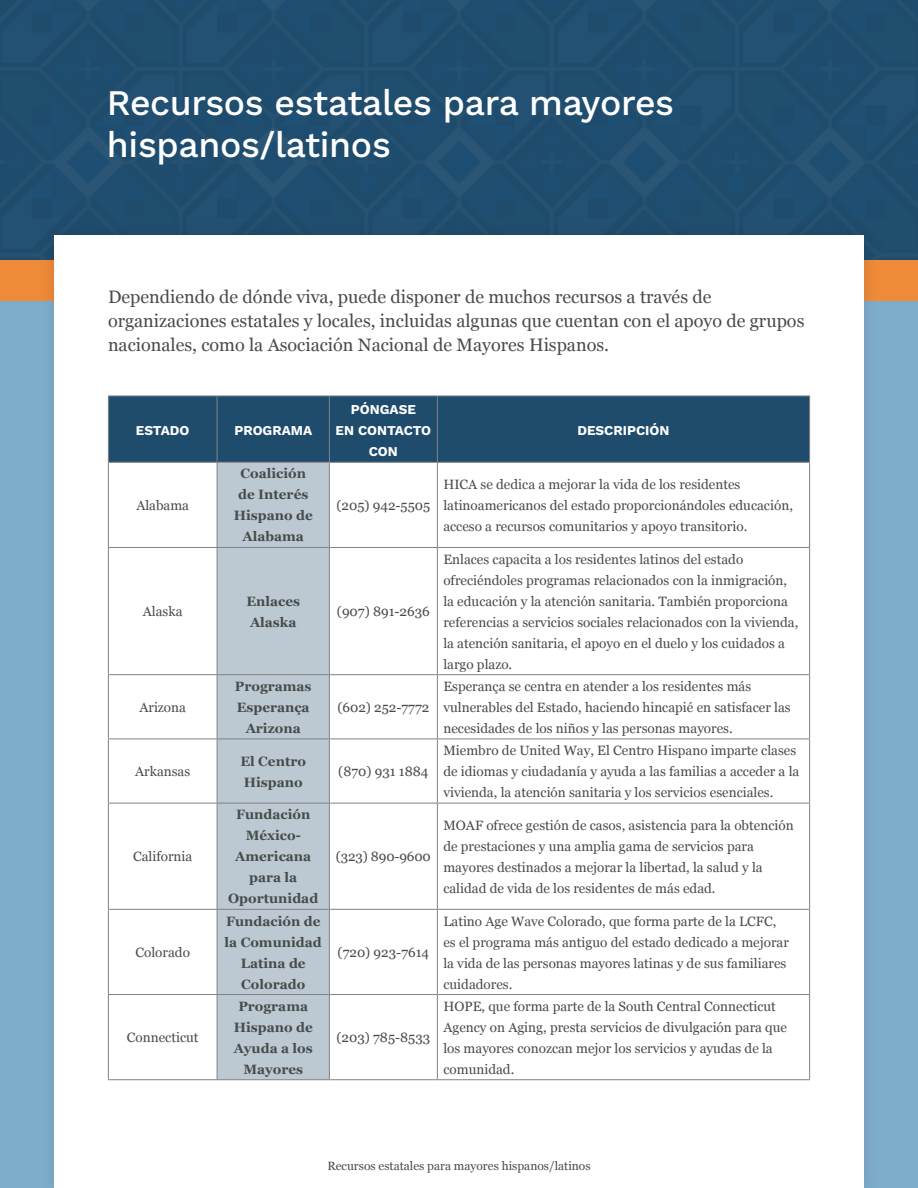
<style>
.page{position:relative;width:918px;height:1188px;background:#7eadcc}
.page>*{position:absolute;margin:0;border:0;box-sizing:border-box;transform-origin:0 0}
.t1{font:36px/42px "Work Sans";letter-spacing:-.01em;color:#fff}
.t2{font:18px/24px "Georgia";color:#474b49}
.t3{font:13.5px/21px "Georgia";color:#474b49}
.t4{font:700 13.5px/21px "Georgia";color:#474b49;text-align:center}
.t5{font:13.5px/21px "Work Sans";color:#fff;text-align:center}
.t6{font:12px "Georgia";color:#474b49}
</style>
<div class="page">
<div style="left:0;top:0;width:918px;height:280px;background:#1f4c6d"></div>
<div style="left:0;top:260px;width:918px;height:41px;background:#ef8a39"></div>
<div style="left:39px;top:220px;width:841px;height:968px;background:#231f20;opacity:.15"></div>
<div style="left:54px;top:235px;width:810px;height:953px;background:#fff"></div>
<div style="left:109px;top:397px;width:700px;height:65px;background:#1f4c6d"></div>
<div style="left:218px;top:463px;width:111px;height:616px;background:#bcc9d3"></div>
<hr style="left:108px;top:396px;width:109px;height:1px;background:#808284">
<hr style="left:108px;top:396px;width:1px;height:66px;background:#808284">
<hr style="left:217px;top:396px;width:112px;height:1px;background:#808284">
<hr style="left:217px;top:396px;width:1px;height:66px;background:#808284">
<hr style="left:329px;top:396px;width:108px;height:1px;background:#808284">
<hr style="left:329px;top:396px;width:1px;height:66px;background:#808284">
<hr style="left:437px;top:396px;width:373px;height:1px;background:#808284">
<hr style="left:437px;top:396px;width:1px;height:66px;background:#808284">
<hr style="left:809px;top:396px;width:1px;height:66px;background:#808284">
<hr style="left:108px;top:462px;width:109px;height:1px;background:#808284">
<hr style="left:108px;top:463px;width:1px;height:84px;background:#808284">
<hr style="left:217px;top:462px;width:112px;height:1px;background:#808284">
<hr style="left:217px;top:463px;width:1px;height:84px;background:#808284">
<hr style="left:329px;top:462px;width:108px;height:1px;background:#808284">
<hr style="left:329px;top:463px;width:1px;height:84px;background:#808284">
<hr style="left:437px;top:462px;width:373px;height:1px;background:#808284">
<hr style="left:437px;top:463px;width:1px;height:84px;background:#808284">
<hr style="left:809px;top:463px;width:1px;height:84px;background:#808284">
<hr style="left:108px;top:547px;width:109px;height:1px;background:#808284">
<hr style="left:108px;top:548px;width:1px;height:126px;background:#808284">
<hr style="left:217px;top:547px;width:112px;height:1px;background:#808284">
<hr style="left:217px;top:548px;width:1px;height:126px;background:#808284">
<hr style="left:329px;top:547px;width:108px;height:1px;background:#808284">
<hr style="left:329px;top:548px;width:1px;height:126px;background:#808284">
<hr style="left:437px;top:547px;width:373px;height:1px;background:#808284">
<hr style="left:437px;top:548px;width:1px;height:126px;background:#808284">
<hr style="left:809px;top:548px;width:1px;height:126px;background:#808284">
<hr style="left:108px;top:674px;width:109px;height:1px;background:#808284">
<hr style="left:108px;top:675px;width:1px;height:64px;background:#808284">
<hr style="left:217px;top:674px;width:112px;height:1px;background:#808284">
<hr style="left:217px;top:675px;width:1px;height:64px;background:#808284">
<hr style="left:329px;top:674px;width:108px;height:1px;background:#808284">
<hr style="left:329px;top:675px;width:1px;height:64px;background:#808284">
<hr style="left:437px;top:674px;width:373px;height:1px;background:#808284">
<hr style="left:437px;top:675px;width:1px;height:64px;background:#808284">
<hr style="left:809px;top:675px;width:1px;height:64px;background:#808284">
<hr style="left:108px;top:739px;width:109px;height:1px;background:#808284">
<hr style="left:108px;top:739px;width:1px;height:64px;background:#808284">
<hr style="left:217px;top:739px;width:112px;height:1px;background:#808284">
<hr style="left:217px;top:739px;width:1px;height:64px;background:#808284">
<hr style="left:329px;top:739px;width:108px;height:1px;background:#808284">
<hr style="left:329px;top:739px;width:1px;height:64px;background:#808284">
<hr style="left:437px;top:739px;width:373px;height:1px;background:#808284">
<hr style="left:437px;top:739px;width:1px;height:64px;background:#808284">
<hr style="left:809px;top:739px;width:1px;height:64px;background:#808284">
<hr style="left:108px;top:803px;width:109px;height:1px;background:#808284">
<hr style="left:108px;top:803px;width:1px;height:106px;background:#808284">
<hr style="left:217px;top:803px;width:112px;height:1px;background:#808284">
<hr style="left:217px;top:803px;width:1px;height:106px;background:#808284">
<hr style="left:329px;top:803px;width:108px;height:1px;background:#808284">
<hr style="left:329px;top:803px;width:1px;height:106px;background:#808284">
<hr style="left:437px;top:803px;width:373px;height:1px;background:#808284">
<hr style="left:437px;top:803px;width:1px;height:106px;background:#808284">
<hr style="left:809px;top:803px;width:1px;height:106px;background:#808284">
<hr style="left:108px;top:909px;width:109px;height:1px;background:#808284">
<hr style="left:108px;top:910px;width:1px;height:84px;background:#808284">
<hr style="left:217px;top:909px;width:112px;height:1px;background:#808284">
<hr style="left:217px;top:910px;width:1px;height:84px;background:#808284">
<hr style="left:329px;top:909px;width:108px;height:1px;background:#808284">
<hr style="left:329px;top:910px;width:1px;height:84px;background:#808284">
<hr style="left:437px;top:909px;width:373px;height:1px;background:#808284">
<hr style="left:437px;top:910px;width:1px;height:84px;background:#808284">
<hr style="left:809px;top:910px;width:1px;height:84px;background:#808284">
<hr style="left:108px;top:994px;width:109px;height:1px;background:#808284">
<hr style="left:108px;top:995px;width:1px;height:84px;background:#808284">
<hr style="left:217px;top:994px;width:112px;height:1px;background:#808284">
<hr style="left:217px;top:995px;width:1px;height:84px;background:#808284">
<hr style="left:329px;top:994px;width:108px;height:1px;background:#808284">
<hr style="left:329px;top:995px;width:1px;height:84px;background:#808284">
<hr style="left:437px;top:994px;width:373px;height:1px;background:#808284">
<hr style="left:437px;top:995px;width:1px;height:84px;background:#808284">
<hr style="left:809px;top:995px;width:1px;height:84px;background:#808284">
<hr style="left:108px;top:1079px;width:109px;height:1px;background:#808284">
<hr style="left:217px;top:1079px;width:112px;height:1px;background:#808284">
<hr style="left:329px;top:1079px;width:108px;height:1px;background:#808284">
<hr style="left:437px;top:1079px;width:373px;height:1px;background:#808284">
<h1 class="t1" style="left:107px;top:80px;width:569px">Recursos estatales para mayores hispanos/latinos</h1>
<h2 class="t2" style="left:108px;top:284px;width:698px">Dependiendo de dónde viva, puede disponer de muchos recursos a través de organizaciones estatales y locales, incluidas algunas que cuentan con el apoyo de grupos nacionales, como la Asociación Nacional de Mayores Hispanos.</h2>
<p class="t5" style="left:136px;top:420px;width:55px">ESTADO</p>
<p class="t5" style="left:234px;top:420px;width:79px">PROGRAMA</p>
<p class="t3" style="left:136px;top:494px;width:54px">Alabama</p>
<p class="t4" style="left:234px;top:463px;width:80px">Coalición de Interés<br>Hispano de<br>Alabama</p>
<p class="t5" style="left:335px;top:399px;width:97px">PÓNGASE<br>EN CONTACTO<br>CON</p>
<p class="t3" style="left:336px;top:494px;width:95px">(205) 942-5505</p>
<p class="t3" style="left:143px;top:601px;width:41px">Alaska</p>
<p class="t4" style="left:246px;top:590px;width:55px;text-align:left">Enlaces<br>Alaska</p>
<p class="t3" style="left:337px;top:601px;width:94px">(907) 891-2636</p>
<p class="t3" style="left:139px;top:696px;width:48px">Arizona</p>
<p class="t4" style="left:235px;top:675px;width:78px">Programas<br>Esperança<br>Arizona</p>
<p class="t3" style="left:337px;top:696px;width:94px">(602) 252-7772</p>
<p class="t3" style="left:135px;top:760px;width:57px">Arkansas</p>
<p class="t4" style="left:241px;top:750px;width:67px;text-align:left">El Centro<br>Hispano</p>
<p class="t3" style="left:338px;top:760px;width:92px">(870) 931 1884</p>
<p class="t3" style="left:133px;top:846px;width:61px">California</p>
<p class="t4" style="left:228px;top:804px;width:92px">Fundación<br>México-<br>Americana para la<br>Oportunidad</p>
<p class="t3" style="left:336px;top:846px;width:96px">(323) 890-9600</p>
<p class="t3" style="left:136px;top:941px;width:56px">Colorado</p>
<p class="t4" style="left:225px;top:910px;width:99px">Fundación de la Comunidad<br>Latina de<br>Colorado</p>
<p class="t3" style="left:338px;top:941px;width:93px">(720) 923-7614</p>
<p class="t3" style="left:127px;top:1027px;width:73px">Connecticut</p>
<p class="t4" style="left:234px;top:995px;width:81px">Programa<br>Hispano de<br>Ayuda a los<br>Mayores</p>
<p class="t3" style="left:337px;top:1027px;width:95px">(203) 785-8533</p>
<p class="t5" style="left:577px;top:420px;width:94px">DESCRIPCIÓN</p>
<p class="t3" style="left:443px;top:473px;width:351px">HICA se dedica a mejorar la vida de los residentes latinoamericanos del estado proporcionándoles educación, acceso a recursos comunitarios y apoyo transitorio.</p>
<p class="t3" style="left:443px;top:548px;width:357px">Enlaces capacita a los residentes latinos del estado ofreciéndoles programas relacionados con la inmigración, la educación y la atención sanitaria. También proporciona referencias a servicios sociales relacionados con la vivienda, la atención sanitaria, el apoyo en el duelo y los cuidados a largo plazo.</p>
<p class="t3" style="left:443px;top:675px;width:349px">Esperança se centra en atender a los residentes más vulnerables del Estado, haciendo hincapié en satisfacer las necesidades de los niños y las personas mayores.</p>
<p class="t3" style="left:443px;top:739px;width:357px">Miembro de United Way, El Centro Hispano imparte clases de idiomas y ciudadanía y ayuda a las familias a acceder a la vivienda, la atención sanitaria y los servicios esenciales.</p>
<p class="t3" style="left:443px;top:814px;width:352px">MOAF ofrece gestión de casos, asistencia para la obtención de prestaciones y una amplia gama de servicios para mayores destinados a mejorar la libertad, la salud y la calidad de vida de los residentes de más edad.</p>
<p class="t3" style="left:443px;top:910px;width:347px">Latino Age Wave Colorado, que forma parte de la LCFC, es el programa más antiguo del estado dedicado a mejorar la vida de las personas mayores latinas y de sus familiares cuidadores.</p>
<p class="t3" style="left:443px;top:995px;width:345px">HOPE, que forma parte de la South Central Connecticut Agency on Aging, presta servicios de divulgación para que los mayores conozcan mejor los servicios y ayudas de la comunidad.</p>
<p class="t6" style="left:327px;top:1157px;width:265px">Recursos estatales para mayores hispanos/latinos</p>
</div>
